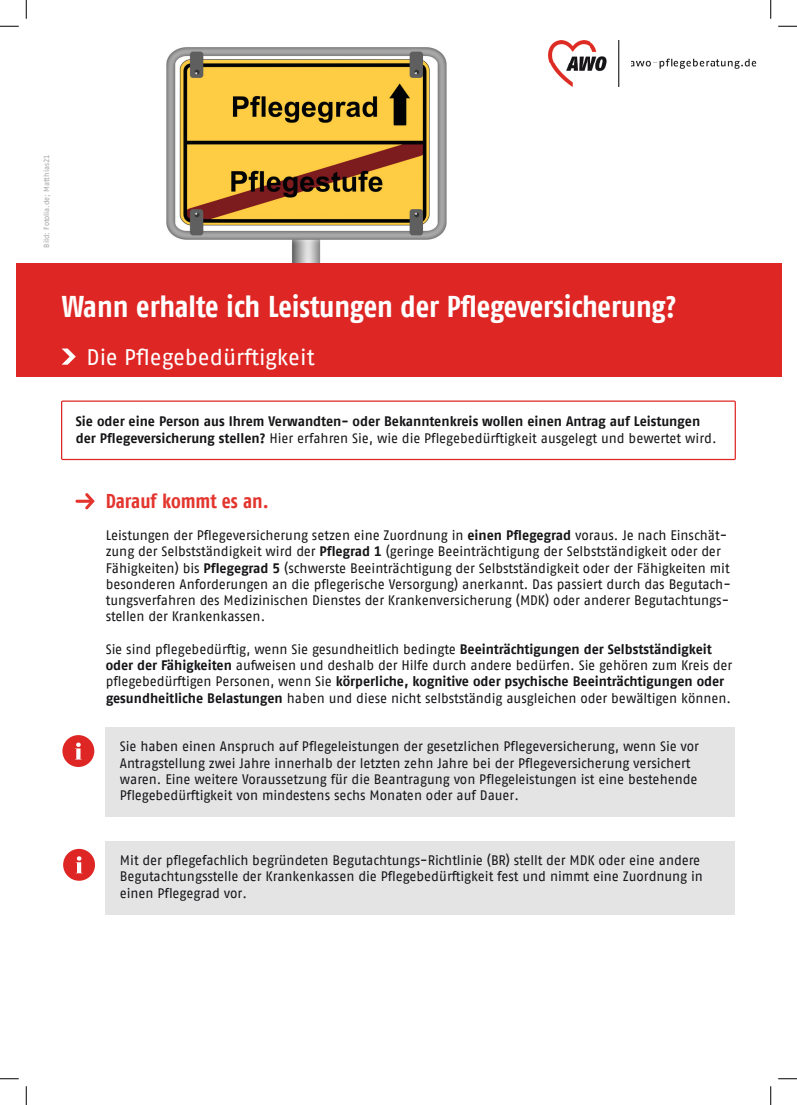
<style>
.page{position:relative;width:797px;height:1105px;background:#fff}
.page>*{position:absolute;margin:0;border:0;box-sizing:border-box;transform-origin:0 0}
.t1{font:700 30px "AWO Fago Cond";letter-spacing:-.005em;color:#fff}
.t2{font:22.5px "AWO Fago Office";color:#fff}
.t3{font:700 20px "AWO Fago Cond";color:#e3352d}
.t4{font:13.75px/16.2px "AWO Fago Office";color:#151518}
.t5{font:700 13.75px/16.2px "AWO Fago Office";color:#151518}
.t6{font:7.5px "AWO Fago Office";color:#a5a6a8}
.s1{font-weight:400}
.s2{font-weight:700}
</style>
<div class="page">
<img style="left:158px;top:47px;width:302px;height:217px">
<div style="left:16px;top:264px;width:765px;height:113px;background:#de2725"></div>
<svg style="left:62px;top:349px;width:14px;height:16px"></svg>
<svg style="left:61px;top:400px;width:675px;height:60px"></svg>
<div style="left:106px;top:727px;width:629px;height:90px;background:#e4e4e5"></div>
<div style="left:106px;top:841px;width:629px;height:73px;background:#e4e4e5"></div>
<svg style="left:75px;top:493px;width:20px;height:16px"></svg>
<div style="left:62px;top:735px;width:32px;height:32px;background:#de2725;border-radius:50%"></div>
<svg style="left:75px;top:742px;width:6px;height:17px"></svg>
<div style="left:63px;top:849px;width:32px;height:32px;background:#de2725;border-radius:50%"></div>
<svg style="left:76px;top:856px;width:6px;height:17px"></svg>
<img style="left:549px;top:40px;width:207px;height:46px">
<svg style="left:0;top:25px;width:19px;height:2px"></svg>
<svg style="left:778px;top:25px;width:19px;height:2px"></svg>
<svg style="left:0;top:1078px;width:19px;height:1px"></svg>
<svg style="left:778px;top:1078px;width:19px;height:1px"></svg>
<svg style="left:25px;top:0;width:2px;height:19px"></svg>
<svg style="left:25px;top:1086px;width:2px;height:19px"></svg>
<svg style="left:770px;top:0;width:1px;height:19px"></svg>
<svg style="left:770px;top:1086px;width:1px;height:19px"></svg>
<p class="t6" style="left:42px;top:248px;width:94px;rotate:-90deg">Bild: Fotolia.de; Matthias21</p>
<h1 class="t1" style="left:62px;top:289px;width:615px">Wann erhalte ich Leistungen der Pflegeversicherung?</h1>
<h2 class="t2" style="left:86px;top:344px;width:229px">Die Pflegebedürftigkeit</h2>
<p class="t5" style="left:76px;top:413px;width:642px">Sie oder eine Person aus Ihrem Verwandten- oder Bekanntenkreis wollen einen Antrag auf Leistungen der Pflegeversicherung stellen? <span class="s1">Hier erfahren Sie, wie die Pflegebedürftigkeit ausgelegt und bewertet wird.</span></p>
<h3 class="t3" style="left:106px;top:489px;width:165px">Darauf kommt es an.</h3>
<p class="t4" style="left:106px;top:527px;width:626px">Leistungen der Pflegeversicherung setzen eine Zuordnung in <span class="s2">einen Pflegegrad</span> voraus. Je nach Einschät&shy;zung der Selbstständigkeit wird der <span class="s2">Pflegrad 1</span> (geringe Beeinträchtigung der Selbstständigkeit oder der Fähigkeiten) bis <span class="s2">Pflegegrad 5</span> (schwerste Beeinträchtigung der Selbstständigkeit oder der Fähigkeiten mit besonderen Anforderungen an die pflegerische Versorgung) anerkannt. Das passiert durch das Begutach&shy;tungsverfahren des Medizinischen Dienstes der Krankenversicherung (MDK) oder anderer Begutachtungs&shy;stellen der Krankenkassen.</p>
<p class="t4" style="left:106px;top:641px;width:628px">Sie sind pflegebedürftig, wenn Sie gesundheitlich bedingte <span class="s2">Beeinträchtigungen der Selbstständigkeit oder der Fähigkeiten</span> aufweisen und deshalb der Hilfe durch andere bedürfen. Sie gehören zum Kreis der pflegebedürftigen Personen, wenn Sie <span class="s2">körperliche, kognitive oder psychische Beeinträchtigungen oder gesundheitliche Belastungen</span> haben und diese nicht selbstständig ausgleichen oder bewältigen können.</p>
<p class="t4" style="left:120px;top:738px;width:580px">Sie haben einen Anspruch auf Pflegeleistungen der gesetzlichen Pflegeversicherung, wenn Sie vor Antragstellung zwei Jahre innerhalb der letzten zehn Jahre bei der Pflegeversicherung versichert waren. Eine weitere Voraussetzung für die Beantragung von Pflegeleistungen ist eine bestehende Pflegebedürftigkeit von mindestens sechs Monaten oder auf Dauer.</p>
<p class="t4" style="left:120px;top:852px;width:584px">Mit der pflegefachlich begründeten Begutachtungs-Richtlinie (BR) stellt der MDK oder eine andere<br>Begutachtungsstelle der Krankenkassen die Pflegebedürftigkeit fest und nimmt eine Zuordnung in einen Pflegegrad vor.</p>
</div>
